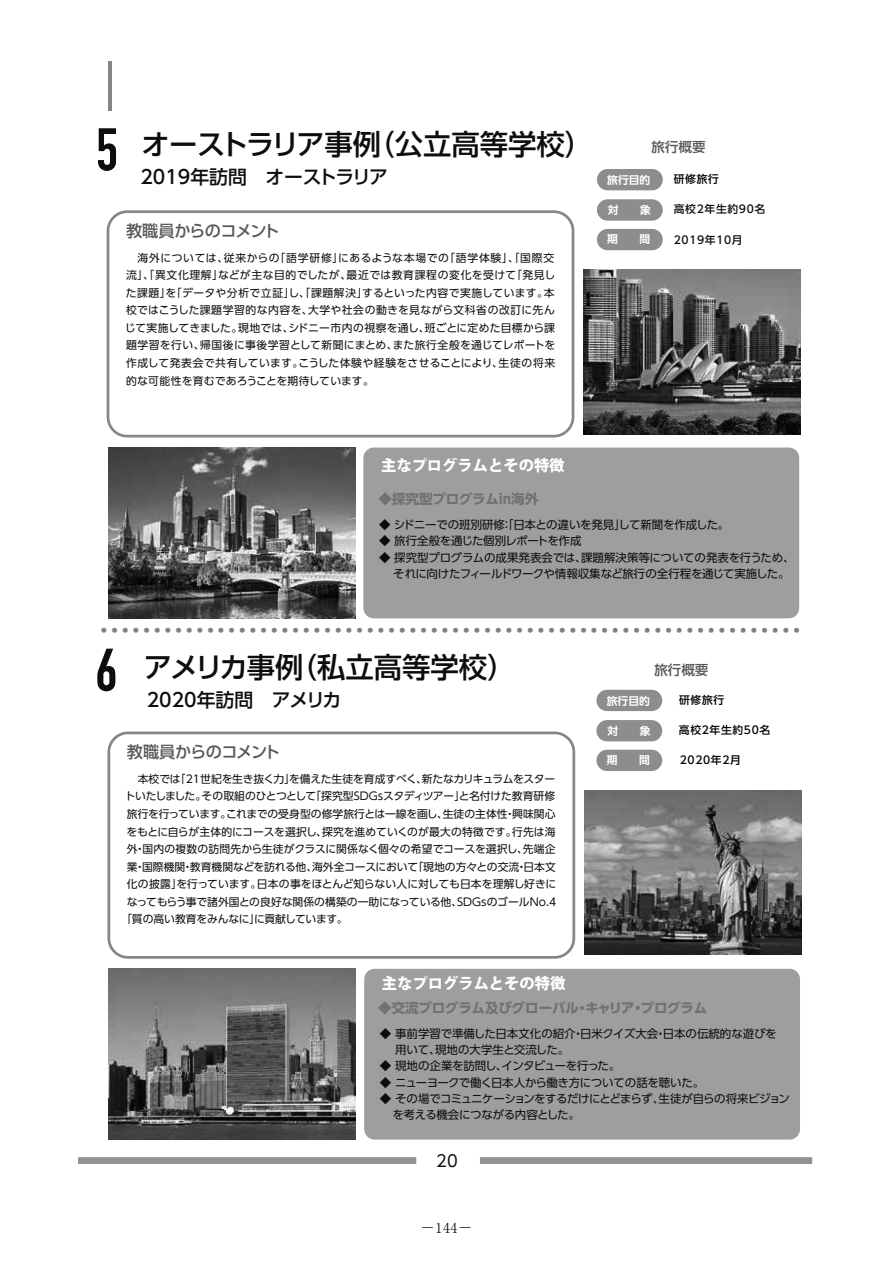
<style>
.page{position:relative;width:893px;height:1263px;background:#fff}
.page>*{position:absolute;margin:0;border:0;box-sizing:border-box;transform-origin:0 0}
.t1{font:500 28.35px "UD Shin Go Pro";color:#0d0d0d}
.t2{font:500 18.9px "UD Shin Go Pro";color:#0d0d0d}
.t3{font:800 17.7px "Koz Go Pr 6 N";color:#808080}
.t4{font:500 16.2px "UD Shin Go Pro";letter-spacing:-.035em;color:#595959}
.t5{font:16.2px "UD Shin Go Pro";color:#0d0d0d}
.t6{font:800 15.3px "Koz Go Pr 6 N";color:#fff}
.t7{font:15px "MS Mincho";color:#000}
.t8{font:700 13.5px "UD Shin Go Pro";letter-spacing:-.005em;color:#717171}
.t9{font:500 13.5px "UD Shin Go Pro";color:#595959}
.t10{font:11.4px/16.2px "UD Shin Go Pro";letter-spacing:-.025em;color:#0d0d0d}
.t11{font:11.4px/16.2px "UD Shin Go Pro";letter-spacing:-.045em;color:#0d0d0d}
.t12{font:11.4px/16.2px "UD Shin Go Pro";color:#0d0d0d}
.t13{font:10.8px/17.5px "UD Shin Go Pro";letter-spacing:-.005em;color:#0d0d0d;text-align:justify}
.t14{font:500 10.8px "UD Shin Go Pro";letter-spacing:.06em;color:#010101}
.t15{font:700 10.8px "UD Shin Go Pro De";color:#fff}
.t16{font:500 10.8px "UD Shin Go Pro";letter-spacing:.06em;color:#0d0d0d}
.s1{font-family:"DIN Engschrift LT Pro";font-weight:400;font-size:59.4px}
</style>
<div class="page">
<div style="left:78px;top:1157px;width:338px;height:7px;background:#919191"></div>
<div style="left:480px;top:1157px;width:332px;height:7px;background:#919191"></div>
<hr style="left:108px;top:61px;width:4px;height:49px;background:#868686">
<img style="left:583px;top:270px;width:217px;height:165px">
<img style="left:108px;top:447px;width:247px;height:171px">
<div style="left:363px;top:448px;width:436px;height:170px;background:#9e9e9e;border-radius:10px"></div>
<div style="left:107px;top:210px;width:467px;height:227px;border:3px solid #868686;border-radius:19px"></div>
<div style="left:597px;top:169px;width:66px;height:21px;background:#8d8d8d;border-radius:11px"></div>
<div style="left:597px;top:199px;width:66px;height:22px;background:#8d8d8d;border-radius:11px"></div>
<div style="left:597px;top:229px;width:66px;height:21px;background:#8d8d8d;border-radius:11px"></div>
<img style="left:584px;top:791px;width:217px;height:163px">
<img style="left:109px;top:968px;width:247px;height:171px">
<div style="left:364px;top:969px;width:436px;height:170px;background:#9e9e9e;border-radius:10px"></div>
<div style="left:107px;top:731px;width:468px;height:228px;border:3px solid #868686;border-radius:19px"></div>
<div style="left:596px;top:690px;width:66px;height:21px;background:#8d8d8d;border-radius:11px"></div>
<div style="left:596px;top:720px;width:66px;height:21px;background:#8d8d8d;border-radius:11px"></div>
<div style="left:596px;top:750px;width:66px;height:21px;background:#8d8d8d;border-radius:11px"></div>
<p class="t1" style="left:96px;top:122px;width:499px"><span class="s1">5</span> オーストラリア事例（公立高等学校）</p>
<p class="t2" style="left:141px;top:162px;width:249px">2019年訪問　オーストラリア</p>
<p class="t4" style="left:126px;top:218px;width:155px">教職員からのコメント</p>
<p class="t13" style="left:125px;top:248px;width:432px">　海外については、従来からの「語学研修」にあるような本場での「語学体験」、「国際交流」、「異文化理解」などが主な目的でしたが、最近では教育課程の変化を受けて「発見した課題」を「データや分析で立証」し、「課題解決」するといった内容で実施しています。本校ではこうした課題学習的な内容を、大学や社会の動きを見ながら文科省の改訂に先んじて実施してきました。現地では、シドニー市内の視察を通し、班ごとに定めた目標から課題学習を行い、帰国後に事後学習として新聞にまとめ、また旅行全般を通じてレポートを作成して発表会で共有しています。こうした体験や経験をさせることにより、生徒の将来的な可能性を育むであろうことを期待しています。</p>
<p class="t6" style="left:381px;top:457px;width:185px">主なプログラムとその特徴</p>
<p class="t8" style="left:379px;top:487px;width:161px">◆探究型プログラムin海外</p>
<p class="t9" style="left:651px;top:136px;width:56px">旅行概要</p>
<p class="t15" style="left:607px;top:171px;width:45px">旅行目的</p>
<p class="t15" style="left:608px;top:201px;width:45px">対　　象</p>
<p class="t15" style="left:607px;top:230px;width:45px">期　　間</p>
<p class="t14" style="left:674px;top:170px;width:47px">研修旅行</p>
<p class="t16" style="left:674px;top:200px;width:93px">高校2年生約90名</p>
<p class="t16" style="left:674px;top:231px;width:70px">2019年10月</p>
<p class="t10" style="left:379px;top:516px;width:352px">◆ シドニーでの班別研修：「日本との違いを発見」して新聞を作成した。</p>
<p class="t10" style="left:379px;top:533px;width:204px">◆ 旅行全般を通じた個別レポートを作成</p>
<p class="t10" style="left:379px;top:549px;width:417px">◆ 探究型プログラムの成果発表会では、課題解決策等についての発表を行うため、　それに向けたフィールドワークや情報収集など旅行の全行程を通じて実施した。</p>
<p class="t3" style="left:95px;top:621px;width:712px">・・・・・・・・・・・・・・・・・・・・・・・・・・・・・・・・・・・・・・・・・・・・・・・・・・・・・・・・・・・・・・・・・・</p>
<p class="t1" style="left:95px;top:644px;width:422px"><span class="s1">6</span> アメリカ事例（私立高等学校）</p>
<p class="t2" style="left:147px;top:684px;width:196px">2020年訪問　アメリカ</p>
<p class="t4" style="left:127px;top:739px;width:155px">教職員からのコメント</p>
<p class="t13" style="left:127px;top:770px;width:430px">　本校では「21世紀を生き抜く力」を備えた生徒を育成すべく、新たなカリキュラムをスター</p>
<p class="t13" style="left:125px;top:787px;width:432px">トいたしました。その取組のひとつとして「探究型SDGsスタディツアー」と名付けた教育研修</p>
<p class="t13" style="left:127px;top:805px;width:430px">旅行を行っています。これまでの受身型の修学旅行とは一線を画し、生徒の主体性・興味関心</p>
<p class="t13" style="left:127px;top:822px;width:430px">をもとに自らが主体的にコースを選択し、探究を進めていくのが最大の特徴です。行先は海</p>
<p class="t13" style="left:127px;top:840px;width:430px">外・国内の複数の訪問先から生徒がクラスに関係なく個々の希望でコースを選択し、先端企</p>
<p class="t13" style="left:127px;top:857px;width:431px">業・国際機関・教育機関などを訪れる他、海外全コースにおいて「現地の方々との交流・日本文</p>
<p class="t13" style="left:127px;top:875px;width:431px">化の披露」を行っています。日本の事をほとんど知らない人に対しても日本を理解し好きに</p>
<p class="t13" style="left:127px;top:892px;width:431px">なってもらう事で諸外国との良好な関係の構築の一助になっている他、SDGsのゴールNo.4</p>
<p class="t13" style="left:121px;top:910px;width:228px">「質の高い教育をみんなに」に貢献しています。</p>
<p class="t6" style="left:382px;top:974px;width:185px">主なプログラムとその特徴</p>
<p class="t9" style="left:654px;top:659px;width:56px">旅行概要</p>
<p class="t15" style="left:607px;top:692px;width:45px">旅行目的</p>
<p class="t15" style="left:607px;top:722px;width:45px">対　　象</p>
<p class="t15" style="left:607px;top:751px;width:45px">期　　間</p>
<p class="t14" style="left:679px;top:691px;width:47px">研修旅行</p>
<p class="t14" style="left:679px;top:721px;width:93px">高校2年生約50名</p>
<p class="t14" style="left:680px;top:751px;width:63px">2020年2月</p>
<p class="t8" style="left:378px;top:996px;width:331px">◆交流プログラム及びグローバル・キャリア・プログラム</p>
<p class="t12" style="left:380px;top:1025px;width:398px">◆ 事前学習で準備した日本文化の紹介・日米クイズ大会・日本の伝統的な遊びを　 用いて、現地の大学生と交流した。</p>
<p class="t10" style="left:380px;top:1058px;width:242px">◆ 現地の企業を訪問し、インタビューを行った。</p>
<p class="t10" style="left:380px;top:1074px;width:326px">◆ ニューヨークで働く日本人から働き方についての話を聴いた。</p>
<p class="t11" style="left:392px;top:1090px;width:399px;text-indent:-12px">◆ その場でコミュニケーションをするだけにとどまらず、生徒が自らの将来ビジョンを考える機会につながる内容とした。</p>
<p class="t5" style="left:436px;top:1148px;width:23px">20</p>
<h3 class="t7" style="left:420px;top:1220px;width:54px">－144－</h3>
</div>
